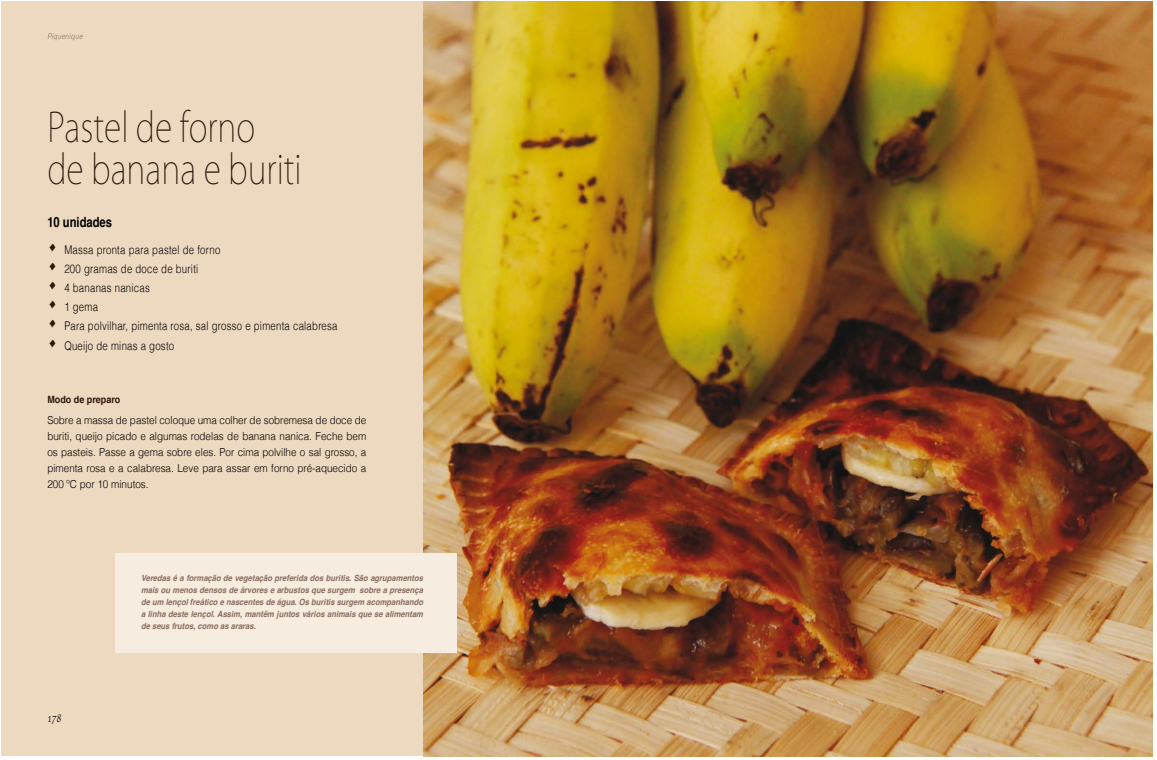
<style>
.page{position:relative;width:1157px;height:760px;background:#fff}
.page>*{position:absolute;margin:0;border:0;box-sizing:border-box;transform-origin:0 0}
.t1{font:200 40px/42px "Koz Go Pro";color:#31140d;scale:.8 1}
.t2{font:700 14px "Helvetica";color:#000;scale:.8 1}
.t3{font:300 12px "Helvetica";letter-spacing:.025em;color:#000;scale:.8 1}
.t4{font:12px "Apple Chancery";color:#000;scale:.8 1}
.t5{font:300 11px/16px "Helvetica";color:#000;text-align:justify;scale:.9 1}
.t6{font:700 10px "Helvetica";color:#31140d;scale:.9 1}
.t7{font:italic 700 8.5px/12px "Helvetica";color:#896c5f;text-align:justify;scale:.9 1}
.t8{font:italic 300 8px "Helvetica";letter-spacing:.05em;color:#896c5f;scale:.8 1}
.s1{font-family:"Apple Chancery";font-weight:400;font-size:20px;color:#331209}
</style>
<div class="page">
<div style="left:1px;top:1px;width:422px;height:755px;background:#edd8c0"></div>
<img style="left:423px;top:2px;width:729px;height:754px">
<div style="left:116px;top:553px;width:341px;height:100px;background:#f6ece0"></div>
<p class="t8" style="left:47px;top:31px;width:46px">Piquenique</p>
<h1 class="t1" style="left:47px;top:106px;width:319px">Pastel de forno de banana e buriti</h1>
<h2 class="t2" style="left:47px;top:211px;width:82px">10 unidades</h2>
<h3 class="t3" style="left:47px;top:242px;width:218px"><span class="s1">•</span> Massa pronta para pastel de forno</h3>
<h3 class="t3" style="left:47px;top:261px;width:190px"><span class="s1">•</span> 200 gramas de doce de buriti</h3>
<h3 class="t3" style="left:47px;top:280px;width:130px"><span class="s1">•</span> 4 bananas nanicas</h3>
<h3 class="t3" style="left:47px;top:299px;width:65px"><span class="s1">•</span> 1 gema</h3>
<h3 class="t3" style="left:47px;top:319px;width:364px"><span class="s1">•</span> Para polvilhar, pimenta rosa, sal grosso e pimenta calabresa</h3>
<h3 class="t3" style="left:47px;top:338px;width:160px"><span class="s1">•</span> Queijo de minas a gosto</h3>
<p class="t6" style="left:47px;top:392px;width:83px">Modo de preparo</p>
<p class="t5" style="left:47px;top:412px;width:356px">Sobre a massa de pastel coloque uma colher de sobremesa de doce de buriti, queijo picado e algumas rodelas de banana nanica. Feche bem os pasteis. Passe a gema sobre eles. Por cima polvilhe o sal grosso, a pimenta rosa e a calabresa. Leve para assar em forno pré-aquecido a 200 ºC por 10 minutos.</p>
<h3 class="t4" style="left:47px;top:708px;width:19px">178</h3>
<p class="t7" style="left:141px;top:571px;width:315px">Veredas é a formação de vegetação preferida dos buritis. São agrupamentos mais ou menos densos de árvores e arbustos que surgem sobre a presença de um lençol freático e nascentes de água. Os buritis surgem acompanhando a linha deste lençol. Assim, mantêm juntos vários animais que se alimentam de seus frutos, como as araras.</p>
</div>
